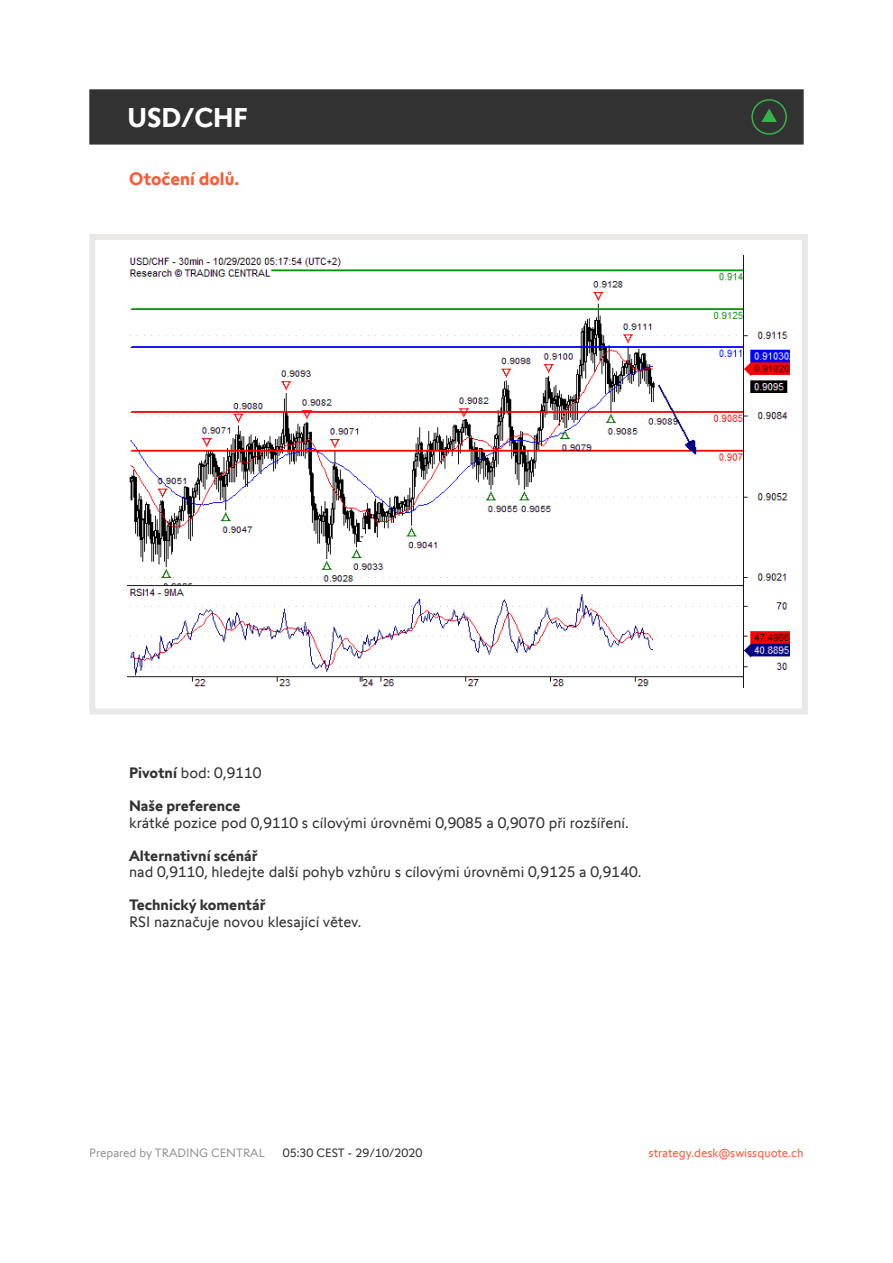
<style>
.page{position:relative;width:893px;height:1263px;background:#fff}
.page>*{position:absolute;margin:0;border:0;box-sizing:border-box;transform-origin:0 0}
.t1{font:700 27px "Swissquote CT";color:#fff}
.t2{font:700 18px "Swissquote CT";color:#fa5b35}
.t3{font:15px "Swissquote CT";color:#323232}
.t4{font:700 15px "Swissquote CT";color:#323232}
.t5{font:12px "Swissquote CT";color:#fa5b35}
.t6{font:12px "Swissquote CT";color:#939598}
.t7{font:12px "Swissquote CT";color:#323232}
.s1{font-weight:700}
</style>
<div class="page">
<div style="left:89px;top:234px;width:719px;height:480px;border:6px solid #e9e8e7"></div>
<div style="left:89px;top:89px;width:715px;height:56px;background:#323232;border:2px solid #323232"></div>
<img style="left:128px;top:255px;width:661px;height:432px">
<svg style="left:751px;top:99px;width:36px;height:36px"></svg>
<h1 class="t1" style="left:128px;top:101px;width:122px">USD/CHF</h1>
<p class="t2" style="left:129px;top:168px;width:112px">Otočení dolů.</p>
<p class="t3" style="left:129px;top:764px;width:134px"><span class="s1">Pivotní</span> bod: 0,9110</p>
<p class="t4" style="left:129px;top:797px;width:113px">Naše preference</p>
<p class="t3" style="left:129px;top:814px;width:501px">krátké pozice pod 0,9110 s cílovými úrovněmi 0,9085 a 0,9070 při rozšíření.</p>
<p class="t4" style="left:129px;top:846px;width:130px">Alternativní scénář</p>
<p class="t3" style="left:129px;top:863px;width:514px">nad 0,9110, hledejte další pohyb vzhůru s cílovými úrovněmi 0,9125 a 0,9140.</p>
<p class="t4" style="left:129px;top:896px;width:138px">Technický komentář</p>
<p class="t3" style="left:129px;top:913px;width:234px">RSI naznačuje novou klesající větev.</p>
<p class="t6" style="left:89px;top:1145px;width:177px">Prepared by TRADING CENTRAL</p>
<p class="t7" style="left:283px;top:1145px;width:141px">05:30 CEST - 29/10/2020</p>
<p class="t5" style="left:649px;top:1145px;width:157px">strategy.desk@swissquote.ch</p>
</div>
